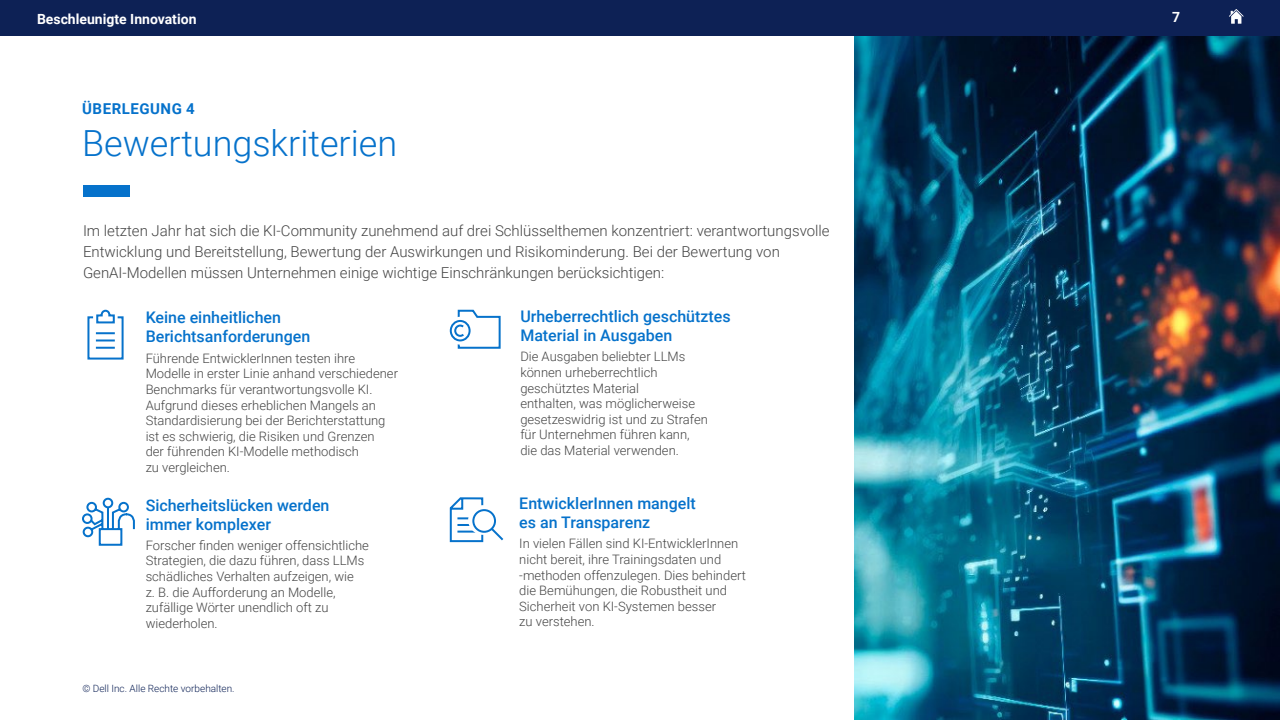
<style>
.page{position:relative;width:1280px;height:720px;background:#fff}
.page>*{position:absolute;margin:0;border:0;box-sizing:border-box;transform-origin:0 0}
.t1{font:300 36px "Roboto";color:#0672cb}
.t2{font:500 16px/19px "Roboto";color:#0672cb}
.body_charcoal_16pt{font:300 15px/21px "Roboto";color:#444}
.t3{font:700 15px "Roboto";letter-spacing:.035em;color:#0672cb}
.t4{font:700 14px "Roboto";color:#fff}
.t5{font:300 13px/15.6px "Roboto";color:#444}
.t6{font:300 10px "Roboto";color:#0d2155}
</style>
<div class="page">
<div style="left:0;top:0;width:1280px;height:36px;background:#0d2155"></div>
<svg style="left:1229px;top:9px;width:15px;height:15px"></svg>
<div style="left:83px;top:185px;width:46px;height:12px;background:#0672cb"></div>
<svg style="left:447px;top:317px;width:27px;height:28px"></svg>
<div style="left:450px;top:320px;width:21px;height:21px;border:2px solid #0672cb;border-radius:50%"></div>
<svg style="left:453px;top:309px;width:48px;height:40px"></svg>
<svg style="left:449px;top:497px;width:55px;height:46px"></svg>
<svg style="left:87px;top:309px;width:37px;height:51px"></svg>
<svg style="left:82px;top:497px;width:53px;height:49px"></svg>
<img style="left:854px;top:36px;width:426px;height:684px">
<p class="t4" style="left:37px;top:9px;width:161px">Beschleunigte Innovation</p>
<p class="t4" style="left:1172px;top:7px;width:10px">7</p>
<p class="t3" style="left:82px;top:98px;width:114px">ÜBERLEGUNG 4</p>
<p class="t1" style="left:82px;top:118px;width:317px">Bewertungskriterien</p>
<p class="body_charcoal_16pt" style="left:83px;top:220px;width:748px">Im letzten Jahr hat sich die KI-Community zunehmend auf drei Schlüsselthemen konzentriert: verantwortungsvolle<br>Entwicklung und Bereitstellung, Bewertung der Auswirkungen und Risikominderung. Bei der Bewertung von<br>GenAI-Modellen müssen Unternehmen einige wichtige Einschränkungen berücksichtigen:</p>
<p class="t2" style="left:520px;top:306px;width:212px">Urheberrechtlich geschütztes<br>Material in Ausgaben</p>
<p class="t5" style="left:520px;top:349px;width:189px">Die Ausgaben beliebter LLMs können urheberrechtlich geschütztes Material<br>enthalten, was möglicherweise gesetzeswidrig ist und zu Strafen für Unternehmen führen kann, die das Material verwenden.</p>
<p class="t2" style="left:146px;top:307px;width:166px">Keine einheitlichen<br>Berichtsanforderungen</p>
<p class="t5" style="left:146px;top:350px;width:254px">Führende EntwicklerInnen testen ihre Modelle in erster Linie anhand verschiedener Benchmarks für verantwortungsvolle KI.<br>Aufgrund dieses erheblichen Mangels an Standardisierung bei der Berichterstattung ist es schwierig, die Risiken und Grenzen<br>der führenden KI-Modelle methodisch<br>zu vergleichen.</p>
<p class="t2" style="left:146px;top:495px;width:185px">Sicherheitslücken werden immer komplexer</p>
<p class="t5" style="left:146px;top:537px;width:225px">Forscher finden weniger offensichtliche Strategien, die dazu führen, dass LLMs schädliches Verhalten aufzeigen, wie<br>z. B. die Aufforderung an Modelle, zufällige Wörter unendlich oft zu wiederholen.</p>
<p class="t2" style="left:519px;top:494px;width:178px">EntwicklerInnen mangelt es an Transparenz</p>
<p class="t5" style="left:519px;top:536px;width:228px">In vielen Fällen sind KI-EntwicklerInnen nicht bereit, ihre Trainingsdaten und -methoden offenzulegen. Dies behindert die Bemühungen, die Robustheit und Sicherheit von KI-Systemen besser<br>zu verstehen.</p>
<p class="t6" style="left:82px;top:681px;width:154px">© Dell Inc. Alle Rechte vorbehalten.</p>
</div>
